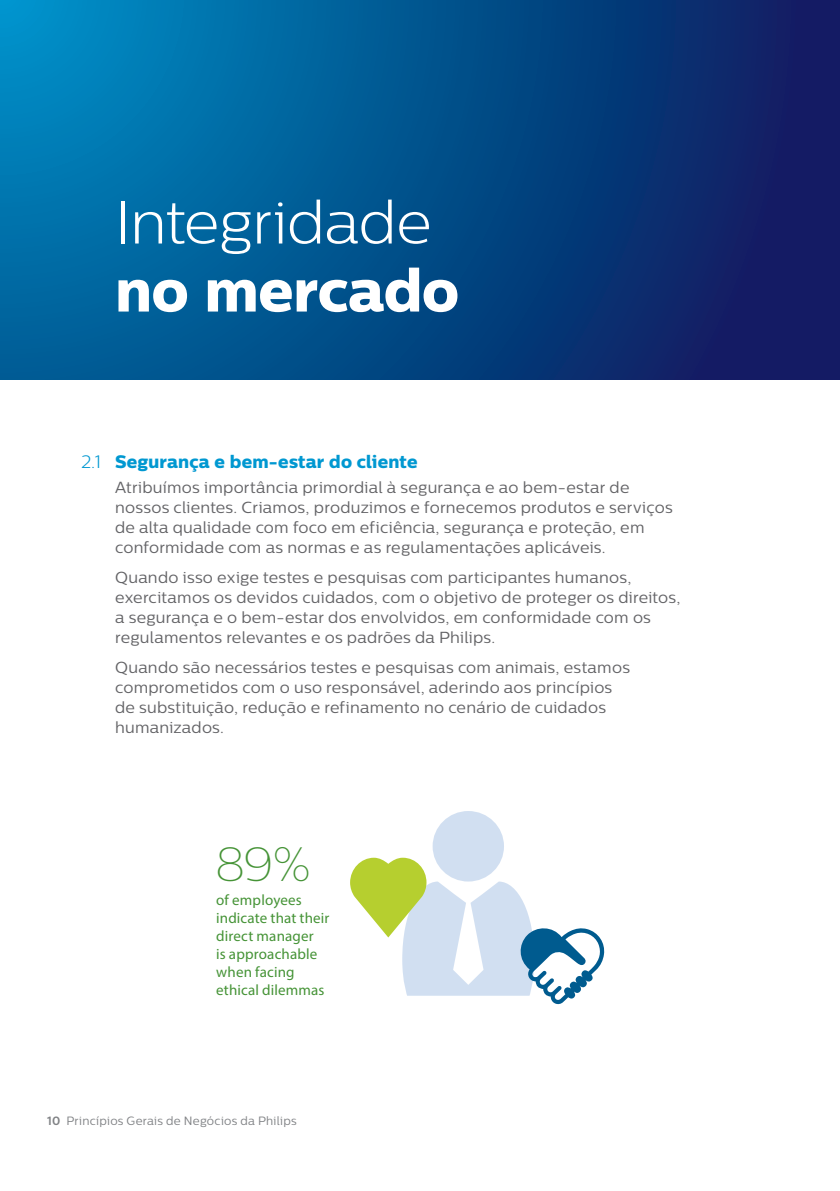
<style>
.page{position:relative;width:840px;height:1191px;background:#fff}
.page>*{position:absolute;margin:0;border:0;box-sizing:border-box;transform-origin:0 0}
.heading_1-principle{font:300 60px/68px "Centrale Sans";letter-spacing:-.01em;color:#fff}
.paragraph-principle{font:100 48px "Centrale Sans";color:#459336}
.heading_2-principle{font:18px "Centrale Sans X Bold";letter-spacing:.01em;color:#0098d1}
.paragraph-principle-2{font:16px/20px "Centrale Sans";letter-spacing:.015em;color:#636366}
.paragraph-principle-3{font:15px/18px "Myriad Pro";letter-spacing:.01em;color:#459336}
.t1{font:12px "Centrale Sans";letter-spacing:.025em;color:#808285}
.s1{font-family:"Centrale Sans X Bold";font-weight:400}
.s2{font-family:"Centrale Sans";font-weight:300}
.s3{font-weight:700}
</style>
<div class="page">
<div style="left:432px;top:811px;width:71px;height:70px;background:#d1dff1;border-radius:50%"></div>
<svg style="left:350px;top:857px;width:255px;height:148px"></svg>
<svg style="left:0;top:0;width:839px;height:380px;background:#044c89"></svg>
<p class="heading_1-principle" style="left:115px;top:188px;width:345px">Integridade <span class="s1">no mercado</span></p>
<p class="heading_2-principle" style="left:81px;top:451px;width:338px"><span class="s2">2.1</span> Segurança e bem-estar do cliente</p>
<p class="paragraph-principle-2" style="left:115px;top:477px;width:558px">Atribuímos importância primordial à segurança e ao bem-estar de nossos clientes. Criamos, produzimos e fornecemos produtos e serviços de alta qualidade com foco em eficiência, segurança e proteção, em conformidade com as normas e as regulamentações aplicáveis.</p>
<p class="paragraph-principle-2" style="left:115px;top:567px;width:566px">Quando isso exige testes e pesquisas com participantes humanos, exercitamos os devidos cuidados, com o objetivo de proteger os direitos, a segurança e o bem-estar dos envolvidos, em conformidade com os regulamentos relevantes e os padrões da Philips.</p>
<p class="paragraph-principle-2" style="left:115px;top:657px;width:516px">Quando são necessários testes e pesquisas com animais, estamos comprometidos com o uso responsável, aderindo aos princípios de substituição, redução e refinamento no cenário de cuidados humanizados.</p>
<p class="paragraph-principle" style="left:215px;top:837px;width:97px">89%</p>
<p class="paragraph-principle-3" style="left:216px;top:891px;width:115px">of employees indicate that their direct manager<br>is approachable when facing ethical dilemmas</p>
<p class="t1" style="left:47px;top:1113px;width:251px"><span class="s3">10</span> Princípios Gerais de Negócios da Philips</p>
</div>
